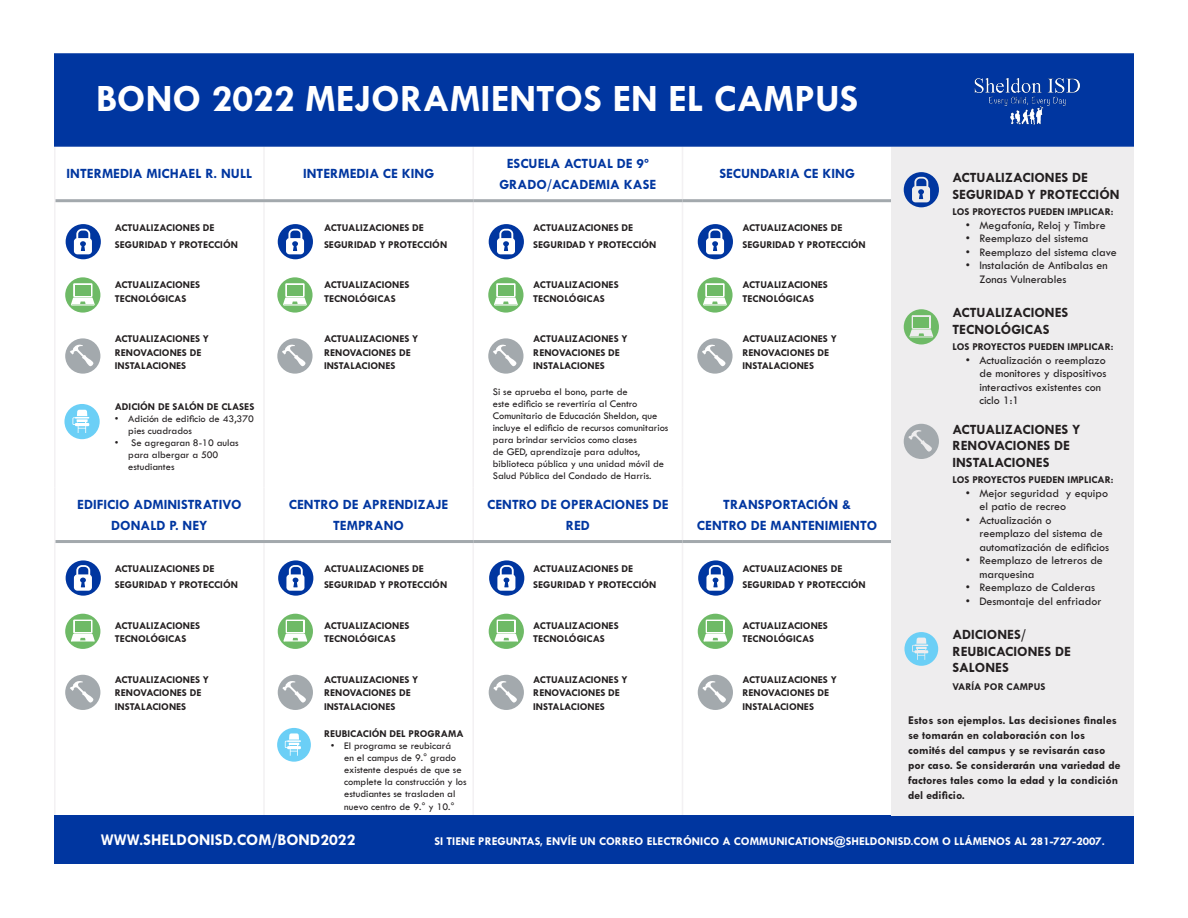
<style>
.page{position:relative;width:1188px;height:918px;background:#fff}
.page>*{position:absolute;margin:0;border:0;box-sizing:border-box;transform-origin:0 0}
.t1{font:700 39px "Tw Cen MT Std";color:#fff}
.t2{font:700 16.5px "Tw Cen MT Std";color:#fff}
.t3{font:700 14.25px/21px "Tw Cen MT Std";color:#0036a0;text-align:center}
.t4{font:700 14.25px/16.5px "Tw Cen MT Std";color:#231f20}
.t5{font:12px/13.5px "Tw Cen MT Std";color:#231f20}
.t6{font:700 12px/15px "Tw Cen MT Std";color:#231f20}
.t7{font:700 12px "Tw Cen MT Std";color:#fff}
.t8{font:700 10.5px/13.5px "Tw Cen MT Std";color:#231f20}
.t9{font:10.5px/12px "Tw Cen MT Std";color:#231f20}
</style>
<div class="page">
<hr style="left:54px;top:147px;width:2px;height:54px;background:#f3f1f3">
<hr style="left:263px;top:147px;width:2px;height:52px;background:#f3f1f3">
<hr style="left:472px;top:147px;width:2px;height:52px;background:#f3f1f3">
<hr style="left:682px;top:147px;width:1px;height:52px;background:#f3f1f3">
<hr style="left:54px;top:201px;width:2px;height:287px;background:#f3f1f3">
<hr style="left:263px;top:202px;width:2px;height:286px;background:#f3f1f3">
<hr style="left:472px;top:202px;width:2px;height:286px;background:#f3f1f3">
<hr style="left:682px;top:202px;width:1px;height:286px;background:#f3f1f3">
<hr style="left:54px;top:488px;width:2px;height:54px;background:#f3f1f3">
<hr style="left:263px;top:488px;width:2px;height:52px;background:#f3f1f3">
<hr style="left:472px;top:488px;width:2px;height:52px;background:#f3f1f3">
<hr style="left:682px;top:488px;width:1px;height:52px;background:#f3f1f3">
<hr style="left:54px;top:542px;width:2px;height:296px;background:#f3f1f3">
<hr style="left:263px;top:543px;width:2px;height:295px;background:#f3f1f3">
<hr style="left:472px;top:543px;width:2px;height:295px;background:#f3f1f3">
<hr style="left:682px;top:543px;width:1px;height:295px;background:#f3f1f3">
<hr style="left:56px;top:199px;width:208px;height:3px;background:#a3a9ad">
<hr style="left:264px;top:199px;width:209px;height:3px;background:#a3a9ad">
<hr style="left:473px;top:199px;width:209px;height:3px;background:#a3a9ad">
<hr style="left:682px;top:199px;width:209px;height:3px;background:#a3a9ad">
<hr style="left:56px;top:540px;width:208px;height:3px;background:#a3a9ad">
<hr style="left:264px;top:540px;width:209px;height:3px;background:#a3a9ad">
<hr style="left:473px;top:540px;width:209px;height:3px;background:#a3a9ad">
<hr style="left:682px;top:540px;width:209px;height:3px;background:#a3a9ad">
<svg style="left:64px;top:404px;width:36px;height:35px"></svg>
<svg style="left:277px;top:728px;width:34px;height:34px"></svg>
<div style="left:54px;top:53px;width:1080px;height:94px;background:#0036a0;border:2px solid #0036a0"></div>
<img style="left:974px;top:77px;width:106px;height:48px">
<div style="left:54px;top:816px;width:1080px;height:48px;background:#0036a0"></div>
<svg style="left:66px;top:224px;width:35px;height:35px"></svg>
<svg style="left:65px;top:277px;width:35px;height:36px"></svg>
<svg style="left:65px;top:338px;width:35px;height:36px"></svg>
<svg style="left:489px;top:224px;width:35px;height:35px"></svg>
<svg style="left:488px;top:277px;width:36px;height:36px"></svg>
<svg style="left:488px;top:338px;width:36px;height:36px"></svg>
<svg style="left:698px;top:224px;width:35px;height:35px"></svg>
<svg style="left:697px;top:277px;width:36px;height:36px"></svg>
<svg style="left:697px;top:338px;width:36px;height:36px"></svg>
<svg style="left:278px;top:224px;width:35px;height:35px"></svg>
<svg style="left:277px;top:277px;width:36px;height:36px"></svg>
<svg style="left:277px;top:338px;width:36px;height:36px"></svg>
<svg style="left:66px;top:560px;width:35px;height:36px"></svg>
<svg style="left:65px;top:614px;width:35px;height:35px"></svg>
<svg style="left:65px;top:675px;width:35px;height:35px"></svg>
<svg style="left:278px;top:560px;width:35px;height:36px"></svg>
<svg style="left:278px;top:614px;width:35px;height:35px"></svg>
<svg style="left:278px;top:675px;width:35px;height:35px"></svg>
<svg style="left:489px;top:560px;width:35px;height:36px"></svg>
<svg style="left:489px;top:614px;width:35px;height:35px"></svg>
<svg style="left:489px;top:675px;width:35px;height:35px"></svg>
<svg style="left:698px;top:560px;width:35px;height:36px"></svg>
<svg style="left:698px;top:614px;width:35px;height:35px"></svg>
<svg style="left:698px;top:675px;width:35px;height:35px"></svg>
<div style="left:891px;top:147px;width:243px;height:669px;background:#eeedee"></div>
<svg style="left:904px;top:172px;width:35px;height:35px"></svg>
<svg style="left:904px;top:309px;width:35px;height:35px"></svg>
<svg style="left:904px;top:424px;width:35px;height:35px"></svg>
<svg style="left:904px;top:632px;width:34px;height:34px"></svg>
<p class="t1" style="left:96px;top:78px;width:764px">BONO 2022 MEJORAMIENTOS EN EL CAMPUS</p>
<p class="t3" style="left:67px;top:163px;width:187px">INTERMEDIA MICHAEL R. NULL</p>
<p class="t3" style="left:303px;top:163px;width:133px">INTERMEDIA CE KING</p>
<p class="t3" style="left:499px;top:153px;width:158px">ESCUELA ACTUAL DE 9º<br>GRADO/ACADEMIA KASE</p>
<p class="t3" style="left:719px;top:163px;width:137px">SECUNDARIA CE KING</p>
<p class="t8" style="left:115px;top:219px;width:125px;line-height:16.5px">ACTUALIZACIONES DE<br>SEGURIDAD Y PROTECCIÓN</p>
<p class="t8" style="left:115px;top:278px;width:87px">ACTUALIZACIONES<br>TECNOLÓGICAS</p>
<p class="t8" style="left:115px;top:332px;width:96px">ACTUALIZACIONES Y<br>RENOVACIONES DE<br>INSTALACIONES</p>
<p class="t8" style="left:115px;top:399px;width:141px">ADICIÓN DE SALÓN DE CLASES</p>
<p class="t9" style="left:128px;top:412px;width:127px;text-indent:-14px">• Adición de edificio de 43,370 pies cuadrados</p>
<p class="t9" style="left:128px;top:436px;width:112px;text-indent:-14px">• Se agregaran 8-10 aulas para albergar a 500 estudiantes</p>
<p class="t8" style="left:324px;top:219px;width:125px;line-height:16.5px">ACTUALIZACIONES DE<br>SEGURIDAD Y PROTECCIÓN</p>
<p class="t8" style="left:324px;top:278px;width:87px">ACTUALIZACIONES<br>TECNOLÓGICAS</p>
<p class="t8" style="left:324px;top:332px;width:96px">ACTUALIZACIONES Y<br>RENOVACIONES DE<br>INSTALACIONES</p>
<p class="t8" style="left:533px;top:219px;width:125px;line-height:16.5px">ACTUALIZACIONES DE<br>SEGURIDAD Y PROTECCIÓN</p>
<p class="t8" style="left:533px;top:278px;width:87px">ACTUALIZACIONES<br>TECNOLÓGICAS</p>
<p class="t8" style="left:533px;top:332px;width:96px">ACTUALIZACIONES Y<br>RENOVACIONES DE<br>INSTALACIONES</p>
<p class="t9" style="left:493px;top:385px;width:177px">Si se aprueba el bono, parte de<br>este edificio se revertiría al Centro Comunitario de Educación Sheldon, que incluye el edificio de recursos comunitarios para brindar servicios como clases<br>de GED, aprendizaje para adultos, biblioteca pública y una unidad móvil de Salud Pública del Condado de Harris.</p>
<p class="t8" style="left:742px;top:219px;width:125px;line-height:16.5px">ACTUALIZACIONES DE<br>SEGURIDAD Y PROTECCIÓN</p>
<p class="t8" style="left:742px;top:278px;width:87px">ACTUALIZACIONES<br>TECNOLÓGICAS</p>
<p class="t8" style="left:742px;top:332px;width:96px">ACTUALIZACIONES Y<br>RENOVACIONES DE<br>INSTALACIONES</p>
<p class="t3" style="left:77px;top:494px;width:166px">EDIFICIO ADMINISTRATIVO<br>DONALD P. NEY</p>
<p class="t3" style="left:289px;top:494px;width:161px">CENTRO DE APRENDIZAJE<br>TEMPRANO</p>
<p class="t3" style="left:487px;top:494px;width:183px">CENTRO DE OPERACIONES DE<br>RED</p>
<p class="t3" style="left:723px;top:494px;width:129px">TRANSPORTACIÓN &amp;</p>
<p class="t3" style="left:697px;top:515px;width:182px">CENTRO DE MANTENIMIENTO</p>
<p class="t8" style="left:115px;top:560px;width:125px;line-height:16.5px">ACTUALIZACIONES DE<br>SEGURIDAD Y PROTECCIÓN</p>
<p class="t8" style="left:115px;top:619px;width:87px">ACTUALIZACIONES<br>TECNOLÓGICAS</p>
<p class="t8" style="left:115px;top:673px;width:96px">ACTUALIZACIONES Y<br>RENOVACIONES DE<br>INSTALACIONES</p>
<p class="t8" style="left:324px;top:560px;width:125px;line-height:16.5px">ACTUALIZACIONES DE<br>SEGURIDAD Y PROTECCIÓN</p>
<p class="t8" style="left:324px;top:619px;width:87px">ACTUALIZACIONES<br>TECNOLÓGICAS</p>
<p class="t8" style="left:324px;top:673px;width:96px">ACTUALIZACIONES Y<br>RENOVACIONES DE<br>INSTALACIONES</p>
<p class="t8" style="left:324px;top:727px;width:141px">REUBICACIÓN DEL PROGRAMA</p>
<p class="t9" style="left:344px;top:740px;width:124px;text-indent:-14px">• El programa se reubicará<br>en el campus de 9.° grado existente después de que se complete la construcción y los estudiantes se trasladen al</p>
<p class="t9" style="left:344px;top:801px;width:112px">nuevo centro de 9.° y 10.°</p>
<p class="t8" style="left:533px;top:560px;width:125px;line-height:16.5px">ACTUALIZACIONES DE<br>SEGURIDAD Y PROTECCIÓN</p>
<p class="t8" style="left:533px;top:619px;width:87px">ACTUALIZACIONES<br>TECNOLÓGICAS</p>
<p class="t8" style="left:533px;top:673px;width:96px">ACTUALIZACIONES Y<br>RENOVACIONES DE<br>INSTALACIONES</p>
<p class="t8" style="left:742px;top:560px;width:125px;line-height:16.5px">ACTUALIZACIONES DE<br>SEGURIDAD Y PROTECCIÓN</p>
<p class="t8" style="left:742px;top:619px;width:87px">ACTUALIZACIONES<br>TECNOLÓGICAS</p>
<p class="t8" style="left:742px;top:673px;width:96px">ACTUALIZACIONES Y<br>RENOVACIONES DE<br>INSTALACIONES</p>
<p class="t4" style="left:952px;top:170px;width:169px">ACTUALIZACIONES DE<br>SEGURIDAD Y PROTECCIÓN</p>
<p class="t8" style="left:952px;top:205px;width:163px">LOS PROYECTOS PUEDEN IMPLICAR:</p>
<p class="t5" style="left:966px;top:219px;width:141px">• Megafonía, Reloj y Timbre</p>
<p class="t5" style="left:966px;top:232px;width:124px">• Reemplazo del sistema</p>
<p class="t5" style="left:966px;top:246px;width:152px">• Reemplazo del sistema clave</p>
<p class="t5" style="left:979px;top:259px;width:130px;text-indent:-14px">• Instalación de Antibalas en<br>Zonas Vulnerables</p>
<p class="t4" style="left:952px;top:305px;width:117px">ACTUALIZACIONES<br>TECNOLÓGICAS</p>
<p class="t8" style="left:952px;top:340px;width:163px">LOS PROYECTOS PUEDEN IMPLICAR:</p>
<p class="t5" style="left:979px;top:354px;width:129px;text-indent:-14px">• Actualización o reemplazo de monitores y dispositivos interactivos existentes con ciclo 1:1</p>
<p class="t4" style="left:952px;top:421px;width:130px">ACTUALIZACIONES Y<br>RENOVACIONES DE<br>INSTALACIONES</p>
<p class="t8" style="left:952px;top:473px;width:163px">LOS PROYECTOS PUEDEN IMPLICAR:</p>
<p class="t5" style="left:979px;top:486px;width:130px;text-indent:-14px">• Mejor seguridad y equipo el patio de recreo</p>
<p class="t5" style="left:979px;top:513px;width:131px;text-indent:-14px">• Actualización o<br>reemplazo del sistema de automatización de edificios</p>
<p class="t5" style="left:979px;top:554px;width:125px;text-indent:-14px">• Reemplazo de letreros de marquesina</p>
<p class="t5" style="left:966px;top:581px;width:131px">• Reemplazo de Calderas</p>
<p class="t5" style="left:966px;top:594px;width:137px">• Desmontaje del enfriador</p>
<p class="t4" style="left:952px;top:626px;width:120px">ADICIONES/<br>REUBICACIONES DE<br>SALONES</p>
<p class="t8" style="left:952px;top:680px;width:95px">VARÍA POR CAMPUS</p>
<p class="t6" style="left:908px;top:713px;width:214px">Estos son ejemplos. Las decisiones finales se tomarán en colaboración con los comités del campus y se revisarán caso por caso. Se considerarán una variedad de factores tales como la edad y la condición del edificio.</p>
<p class="t2" style="left:101px;top:831px;width:256px">WWW.SHELDONISD.COM/BOND2022</p>
<p class="t7" style="left:434px;top:835px;width:672px">SI TIENE PREGUNTAS, ENVÍE UN CORREO ELECTRÓNICO A COMMUNICATIONS@SHELDONISD.COM O LLÁMENOS AL 281-727-2007.</p>
</div>
